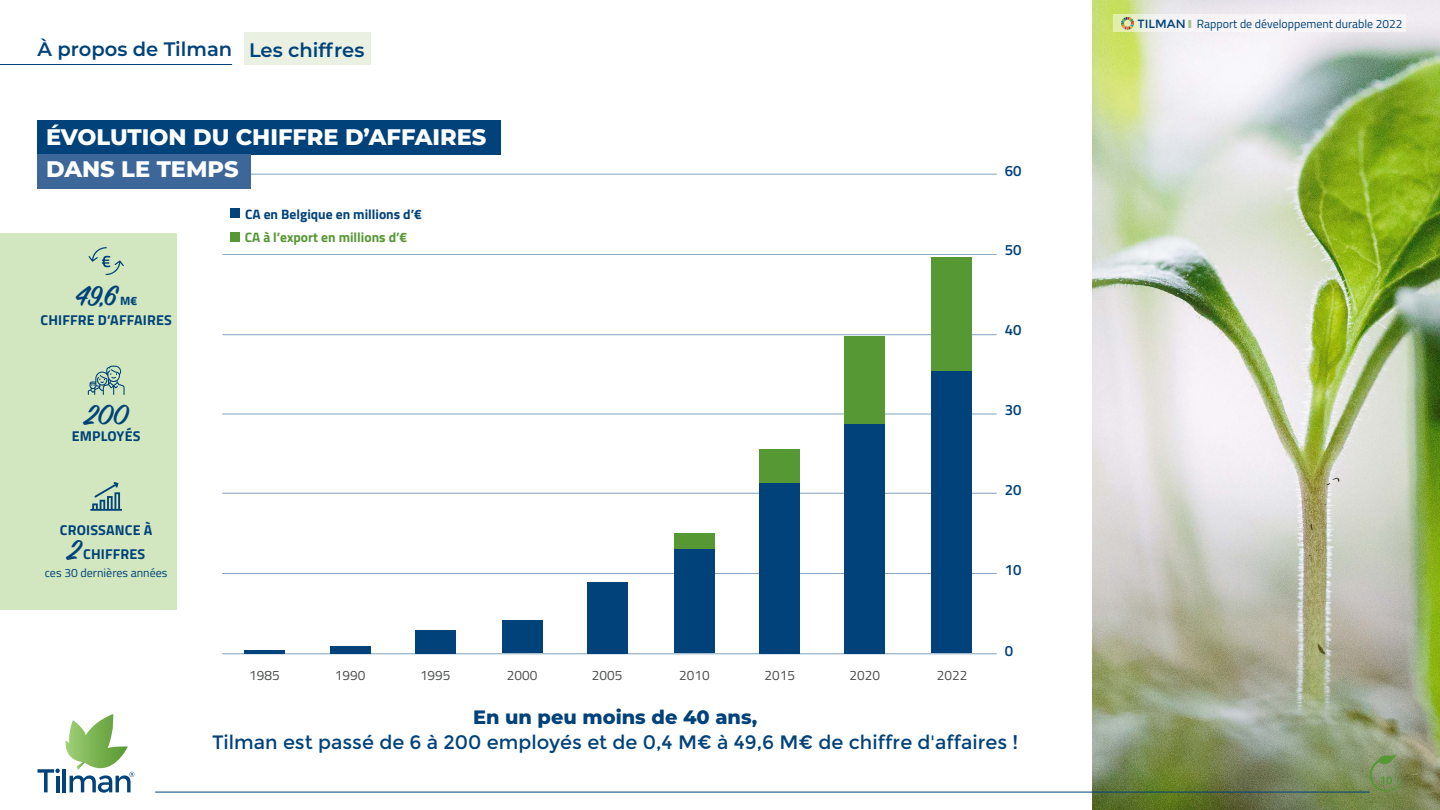
<style>
.page{position:relative;width:1440px;height:810px;background:#fff}
.page>*{position:absolute;margin:0;border:0;box-sizing:border-box;transform-origin:0 0}
.t1{font:600 31.35px "Sign Painter House Script";color:#004279}
.t2{font:800 22.5px/31.5px "Montserrat";color:#fff}
.t3{font:600 19.5px "Montserrat";color:#004279}
.t4{font:19.35px "Montserrat";color:#004279}
.t5{font:800 19.35px "Montserrat";color:#004279}
.t6{font:600 15px "Titillium Web";color:#004279}
.t7{font:700 14.25px "Titillium Web";letter-spacing:.01em;color:#004279}
.t8{font:13.65px "Titillium Web";color:#4b4c4d}
.t9{font:700 13.65px "Titillium Web";color:#004279}
.t10{font:700 13.65px "Titillium Web";color:#569834}
.t11{font:12.08px "Titillium Web";color:#004279}
.t12{font:700 12.08px "Titillium Web";color:#004279}
.t13{font:11.93px "Titillium Web";color:#004279}
.t14{font:700 11.25px "Titillium Web";color:#569834}
.s1{font-family:"Sign Painter House Script";font-weight:600;font-size:31.35px}
.s2{font-family:"Montserrat"}
.s3{font-weight:900;color:#a1c28b}
</style>
<div class="page">
<img style="left:1093px;top:0;width:347px;height:810px">
<hr style="left:222px;top:573px;width:775px;height:1px;background:#004279">
<hr style="left:222px;top:414px;width:775px;height:1px;background:#004279">
<hr style="left:222px;top:174px;width:775px;height:1px;background:#004279">
<hr style="left:222px;top:493px;width:775px;height:1px;background:#004279">
<hr style="left:222px;top:334px;width:775px;height:1px;background:#004279">
<hr style="left:222px;top:254px;width:775px;height:1px;background:#004279">
<hr style="left:222px;top:653px;width:775px;height:1px;background:#004279">
<div style="left:230px;top:232px;width:9px;height:10px;background:#569834"></div>
<div style="left:230px;top:209px;width:9px;height:9px;background:#004279"></div>
<div style="left:587px;top:582px;width:40px;height:71px;background:#004279"></div>
<div style="left:502px;top:620px;width:40px;height:33px;background:#004279"></div>
<div style="left:415px;top:630px;width:40px;height:23px;background:#004279"></div>
<div style="left:330px;top:646px;width:40px;height:7px;background:#004279"></div>
<hr style="left:244px;top:650px;width:41px;height:3px;background:#004279">
<div style="left:674px;top:549px;width:41px;height:104px;background:#004279"></div>
<div style="left:674px;top:533px;width:41px;height:15px;background:#569834"></div>
<div style="left:760px;top:483px;width:40px;height:170px;background:#004279"></div>
<div style="left:760px;top:449px;width:40px;height:34px;background:#569834"></div>
<div style="left:845px;top:424px;width:40px;height:229px;background:#004279"></div>
<div style="left:845px;top:336px;width:40px;height:88px;background:#569834"></div>
<div style="left:931px;top:370px;width:41px;height:283px;background:#004279"></div>
<div style="left:931px;top:257px;width:41px;height:113px;background:#569834"></div>
<svg style="left:38px;top:714px;width:96px;height:79px"></svg>
<hr style="left:155px;top:792px;width:1215px;height:1px;background:#004279">
<div style="left:38px;top:120px;width:463px;height:34px;background:#004279"></div>
<div style="left:38px;top:154px;width:213px;height:35px;background:#3d6799"></div>
<div style="left:245px;top:32px;width:126px;height:33px;background:#eaf1e3"></div>
<div style="left:0;top:233px;width:176px;height:376px;background:#d2e7bf"></div>
<svg style="left:88px;top:366px;width:37px;height:29px"></svg>
<svg style="left:90px;top:482px;width:32px;height:29px"></svg>
<svg style="left:88px;top:247px;width:36px;height:28px"></svg>
<hr style="left:0;top:64px;width:232px;height:1px;background:#004279">
<svg style="left:1113px;top:14px;width:293px;height:18px;fill:#f7f5f8"></svg>
<img style="left:1120px;top:16px;width:14px;height:14px">
<svg style="left:1370px;top:753px;width:33px;height:38px"></svg>
<p class="t3" style="left:38px;top:36px;width:196px">À propos de Tilman</p>
<p class="t3" style="left:249px;top:36px;width:117px">Les chiffres</p>
<p class="t2" style="left:46px;top:120px;width:442px">ÉVOLUTION DU CHIFFRE D’AFFAIRES<br>DANS LE TEMPS</p>
<p class="t9" style="left:245px;top:204px;width:178px">CA en Belgique en millions d’€</p>
<p class="t1" style="left:75px;top:276px;width:43px">49,6</p>
<p class="t12" style="left:120px;top:291px;width:19px">M€</p>
<p class="t7" style="left:41px;top:309px;width:133px">CHIFFRE D’AFFAIRES</p>
<p class="t1" style="left:84px;top:395px;width:45px">200</p>
<p class="t7" style="left:72px;top:425px;width:70px">EMPLOYÉS</p>
<p class="t7" style="left:60px;top:519px;width:94px">CROISSANCE À</p>
<p class="t7" style="left:67px;top:543px;width:80px"><span class="s1">2</span> CHIFFRES</p>
<p class="t11" style="left:45px;top:564px;width:124px">ces 30 dernières années</p>
<p class="t10" style="left:245px;top:227px;width:164px">CA à l’export en millions d’€</p>
<p class="t6" style="left:1005px;top:159px;width:18px">60</p>
<p class="t6" style="left:1005px;top:239px;width:18px">50</p>
<p class="t6" style="left:1005px;top:318px;width:18px">40</p>
<p class="t6" style="left:1005px;top:399px;width:18px">30</p>
<p class="t6" style="left:1005px;top:478px;width:18px">20</p>
<p class="t6" style="left:1005px;top:558px;width:18px">10</p>
<p class="t6" style="left:1005px;top:639px;width:10px">0</p>
<p class="t8" style="left:249px;top:666px;width:32px">1985</p>
<p class="t8" style="left:335px;top:666px;width:32px">1990</p>
<p class="t8" style="left:420px;top:666px;width:32px">1995</p>
<p class="t8" style="left:507px;top:666px;width:32px">2000</p>
<p class="t8" style="left:592px;top:666px;width:32px">2005</p>
<p class="t8" style="left:679px;top:666px;width:32px">2010</p>
<p class="t8" style="left:764px;top:666px;width:32px">2015</p>
<p class="t8" style="left:849px;top:666px;width:32px">2020</p>
<p class="t8" style="left:937px;top:666px;width:32px">2022</p>
<p class="t5" style="left:473px;top:703px;width:286px">En un peu moins de 40 ans,</p>
<p class="t4" style="left:212px;top:731px;width:808px">Tilman est passé de 6 à 200 employés et de 0,4 M€ à 49,6 M€ de chiffre d'affaires !</p>
<p class="t13" style="left:1138px;top:15px;width:266px"><span class="s2">TILMAN</span> <span class="s3">I</span> Rapport de développement durable 2022</p>
<p class="t14" style="left:1380px;top:772px;width:14px">10</p>
</div>
